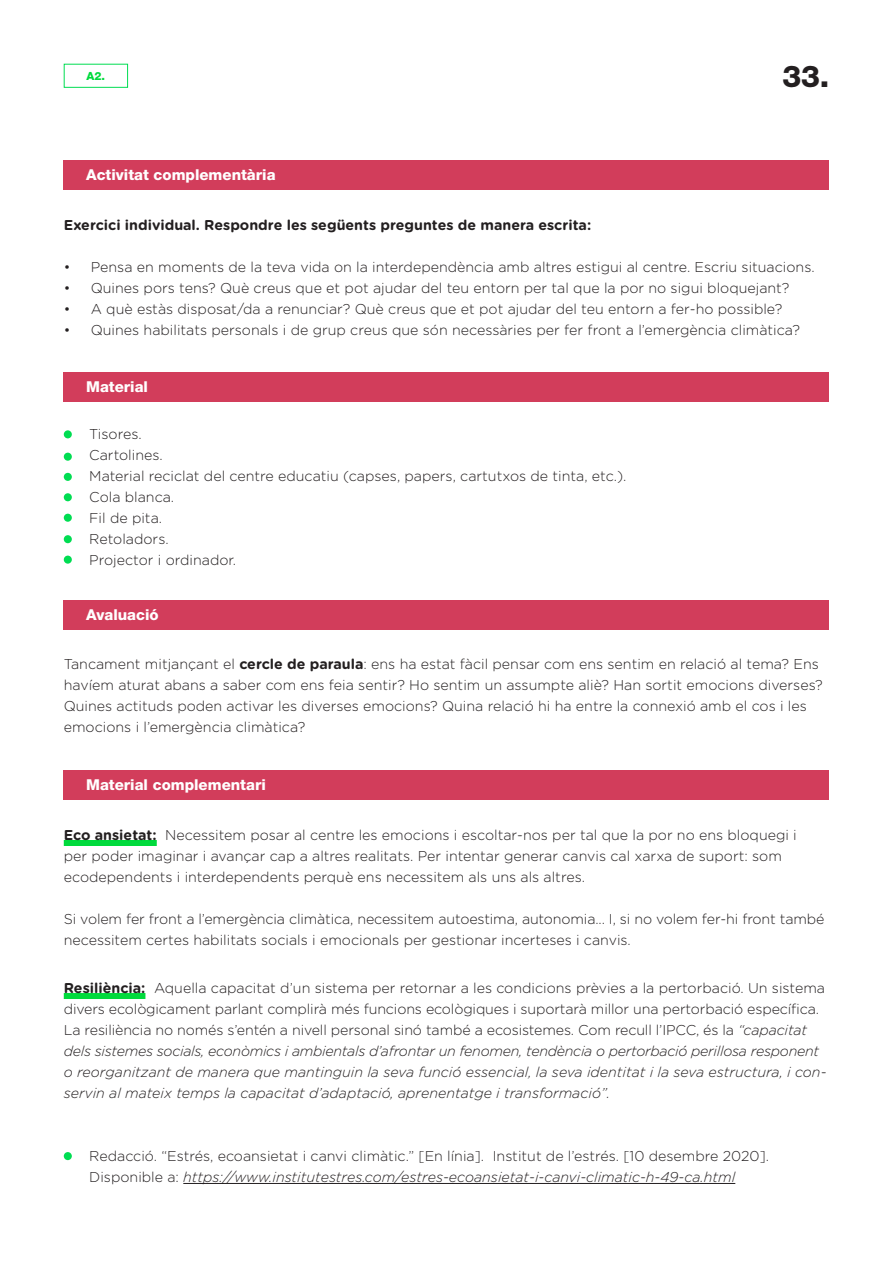
<style>
.page{position:relative;width:893px;height:1263px;background:#fff}
.page>*{position:absolute;margin:0;border:0;box-sizing:border-box;transform-origin:0 0}
.t1{font:800 30px "Helvetica Neue";color:#231f20}
.t2{font:800 15px "Helvetica Neue";color:#fff}
.t3{font:300 14.25px/21px "Gotham Rounded";color:#231f20}
.t4{font:italic 300 14.25px/21px "Gotham Rounded";color:#231f20}
.t5{font:700 14.25px "Gotham Rounded";color:#231f20}
.t6{font:800 11.25px "Helvetica Neue";color:#00da3c}
.s1{font-weight:700}
.s2{font-weight:700;font-style:normal}
.s3{font-style:normal}
.s4{font-style:italic}
</style>
<div class="page">
<div style="left:64px;top:160px;width:765px;height:30px;background:#d23d5b"></div>
<div style="left:64px;top:64px;width:64px;height:24px;border:1px solid #00dd52"></div>
<div style="left:64px;top:600px;width:765px;height:30px;background:#d23d5b"></div>
<div style="left:64px;top:372px;width:765px;height:30px;background:#d23d5b"></div>
<div style="left:64px;top:430px;width:8px;height:8px;background:#00dd52;border-radius:50%"></div>
<div style="left:64px;top:453px;width:8px;height:8px;background:#00dd52;border-radius:50%"></div>
<div style="left:64px;top:473px;width:8px;height:8px;background:#00dd52;border-radius:50%"></div>
<div style="left:64px;top:493px;width:8px;height:8px;background:#00dd52;border-radius:50%"></div>
<div style="left:64px;top:514px;width:8px;height:8px;background:#00dd52;border-radius:50%"></div>
<div style="left:64px;top:535px;width:8px;height:8px;background:#00dd52;border-radius:50%"></div>
<div style="left:64px;top:556px;width:8px;height:8px;background:#00dd52;border-radius:50%"></div>
<div style="left:64px;top:770px;width:765px;height:30px;background:#d23d5b"></div>
<div style="left:64px;top:840px;width:93px;height:6px;background:#00da3c"></div>
<div style="left:64px;top:993px;width:81px;height:6px;background:#00da3c"></div>
<hr style="left:183px;top:1183px;width:552px;height:1px;background:#231f20">
<div style="left:64px;top:1152px;width:8px;height:8px;background:#00dd52;border-radius:50%"></div>
<p class="t6" style="left:87px;top:69px;width:20px">A2.</p>
<h1 class="t1" style="left:782px;top:58px;width:48px">33.</h1>
<p class="t2" style="left:86px;top:166px;width:191px">Activitat complementària</p>
<p class="t5" style="left:64px;top:215px;width:529px">Exercici individual. Respondre les següents preguntes de manera escrita:</p>
<p class="t3" style="left:64px;top:256px;width:752px">• Pensa en moments de la teva vida on la interdependència amb altres estigui al centre. Escriu situacions.</p>
<p class="t3" style="left:64px;top:277px;width:727px">• Quines pors tens? Què creus que et pot ajudar del teu entorn per tal que la por no sigui bloquejant?</p>
<p class="t3" style="left:64px;top:298px;width:720px">• A què estàs disposat/da a renunciar? Què creus que et pot ajudar del teu entorn a fer-ho possible?</p>
<p class="t3" style="left:64px;top:319px;width:738px">• Quines habilitats personals i de grup creus que són necessàries per fer front a l’emergència climàtica?</p>
<p class="t2" style="left:86px;top:378px;width:63px">Material</p>
<p class="t3" style="left:89px;top:423px;width:539px">Tisores.<br>Cartolines.<br>Material reciclat del centre educatiu (capses, papers, cartutxos de tinta, etc.).<br>Cola blanca.<br>Fil de pita.<br>Retoladors.<br>Projector i ordinador.</p>
<p class="t2" style="left:86px;top:606px;width:74px">Avaluació</p>
<p class="t3" style="left:64px;top:653px;width:761px">Tancament mitjançant el <span class="s1">cercle de paraula</span>: ens ha estat fàcil pensar com ens sentim en relació al tema? Ens havíem aturat abans a saber com ens feia sentir? Ho sentim un assumpte aliè? Han sortit emocions diverses?<br>Quines actituds poden activar les diverses emocions? Quina relació hi ha entre la connexió amb el cos i les emocions i l’emergència climàtica?</p>
<p class="t2" style="left:86px;top:776px;width:181px">Material complementari</p>
<p class="t3" style="left:64px;top:824px;width:734px"><span class="s1">Eco ansietat:</span> Necessitem posar al centre les emocions i escoltar-nos per tal que la por no ens bloquegi i per poder imaginar i avançar cap a altres realitats. Per intentar generar canvis cal xarxa de suport: som ecodependents i interdependents perquè ens necessitem als uns als altres.</p>
<p class="t3" style="left:64px;top:908px;width:762px">Si volem fer front a l’emergència climàtica, necessitem autoestima, autonomia... I, si no volem fer-hi front també necessitem certes habilitats socials i emocionals per gestionar incerteses i canvis.</p>
<p class="t4" style="left:64px;top:977px;width:764px"><span class="s2">Resiliència:</span> <span class="s3">Aquella capacitat d’un sistema per retornar a les condicions prèvies a la pertorbació. Un sistema divers ecològicament parlant complirà més funcions ecològiques i suportarà millor una pertorbació específica.<br>La resiliència no només s’entén a nivell personal sinó també a ecosistemes. Com recull l’IPCC, és la</span> “capacitat dels sistemes socials, econòmics i ambientals d’afrontar un fenomen, tendència o pertorbació perillosa responent o reorganitzant de manera que mantinguin la seva funció essencial, la seva identitat i la seva estructura, i con&shy;servin al mateix temps la capacitat d’adaptació, aprenentatge i transformació”.</p>
<p class="t3" style="left:89px;top:1145px;width:681px">Redacció. “Estrés, ecoansietat i canvi climàtic.” [En línia]. Institut de l’estrés. [10 desembre 2020].<br>Disponible a: <span class="s4">https://www.institutestres.com/estres-ecoansietat-i-canvi-climatic-h-49-ca.html</span></p>
</div>
